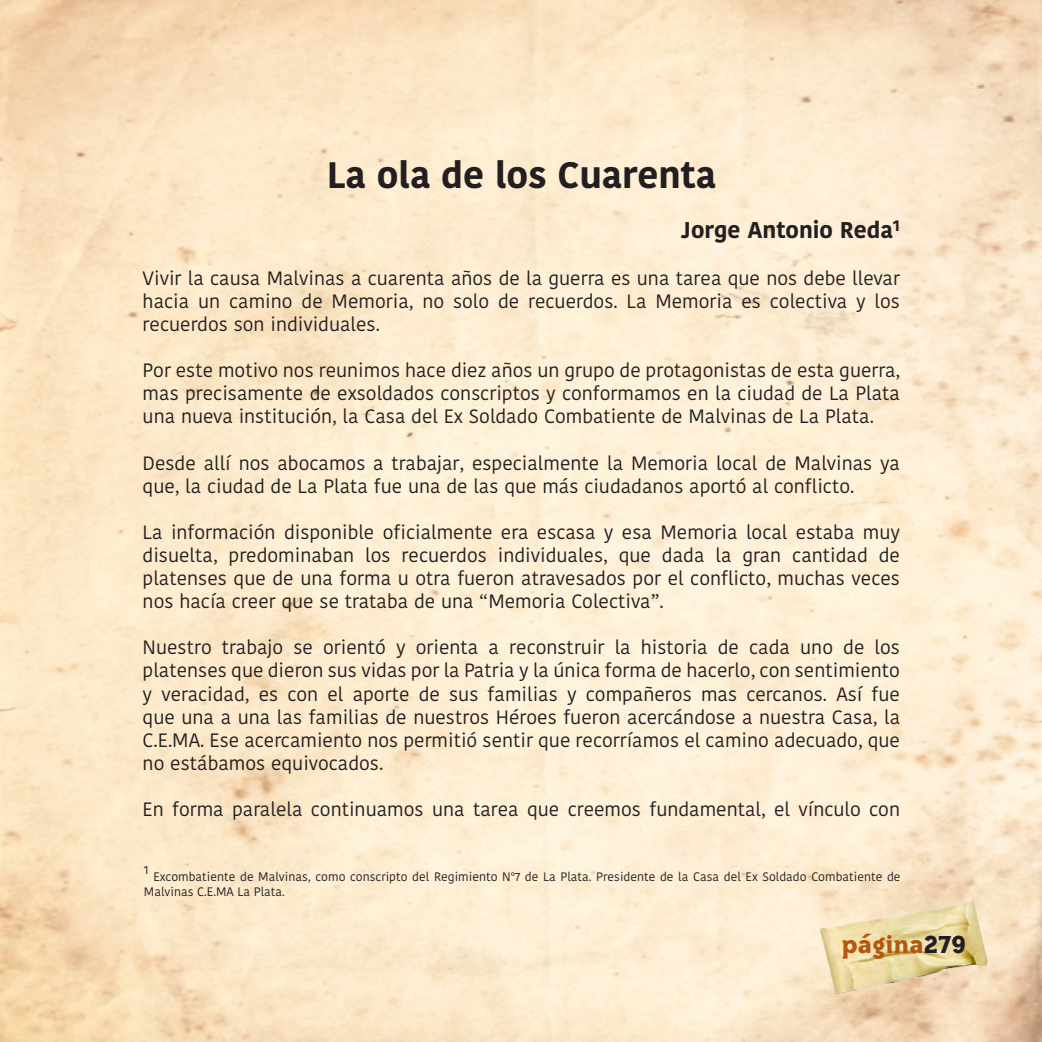
<style>
.page{position:relative;width:1042px;height:1042px;background:#fff}
.page>*{position:absolute;margin:0;border:0;box-sizing:border-box;transform-origin:0 0}
.t1{font:700 36.75px "Kohinoor Telugu";color:#231f20}
.t2{font:29.75px "Bailey Quad Bold ITC Std";color:#b35811}
.t3{font:700 22.75px "Kohinoor Telugu";color:#231f20}
.t4{font:19.25px/23.1px "Kohinoor Telugu";color:#231f20;text-align:justify}
.t5{font:12.25px/14.7px "Kohinoor Telugu";color:#231f20}
.s1{color:#231f20}
</style>
<div class="page">
<img style="left:0;top:0;width:1042px;height:1042px">
<img style="left:816px;top:890px;width:180px;height:104px">
<p class="t1" style="left:327px;top:154px;width:390px">La ola de los Cuarenta</p>
<p class="t3" style="left:681px;top:217px;width:221px">Jorge Antonio Reda<sup>1</sup></p>
<p class="t4" style="left:143px;top:266px;width:759px">Vivir la causa Malvinas a cuarenta años de la guerra es una tarea que nos debe llevar hacia un camino de Memoria, no solo de recuerdos. La Memoria es colectiva y los recuerdos son individuales.</p>
<p class="t4" style="left:143px;top:359px;width:759px">Por este motivo nos reunimos hace diez años un grupo de protagonistas de esta guerra, mas precisamente de exsoldados conscriptos y conformamos en la ciudad de La Plata una nueva institución, la Casa del Ex Soldado Combatiente de Malvinas de La Plata.</p>
<p class="t4" style="left:143px;top:451px;width:759px">Desde allí nos abocamos a trabajar, especialmente la Memoria local de Malvinas ya que, la ciudad de La Plata fue una de las que más ciudadanos aportó al conflicto.</p>
<p class="t4" style="left:143px;top:521px;width:759px">La información disponible oficialmente era escasa y esa Memoria local estaba muy disuelta, predominaban los recuerdos individuales, que dada la gran cantidad de platenses que de una forma u otra fueron atravesados por el conflicto, muchas veces nos hacía creer que se trataba de una “Memoria Colectiva”.</p>
<p class="t4" style="left:143px;top:636px;width:759px">Nuestro trabajo se orientó y orienta a reconstruir la historia de cada uno de los platenses que dieron sus vidas por la Patria y la única forma de hacerlo, con sentimiento y veracidad, es con el aporte de sus familias y compañeros mas cercanos. Así fue que una a una las familias de nuestros Héroes fueron acercándose a nuestra Casa, la C.E.MA. Ese acercamiento nos permitió sentir que recorríamos el camino adecuado, que no estábamos equivocados.</p>
<p class="t4" style="left:143px;top:798px;width:759px">En forma paralela continuamos una tarea que creemos fundamental, el vínculo con</p>
<p class="t5" style="left:144px;top:862px;width:6px">1</p>
<p class="t5" style="left:144px;top:869px;width:758px;text-indent:10px">Excombatiente de Malvinas, como conscripto del Regimiento N°7 de La Plata. Presidente de la Casa del Ex Soldado Combatiente de<br>Malvinas C.E.MA La Plata.</p>
<p class="t2" style="left:841px;top:927px;width:126px">página<span class="s1">279</span></p>
</div>
